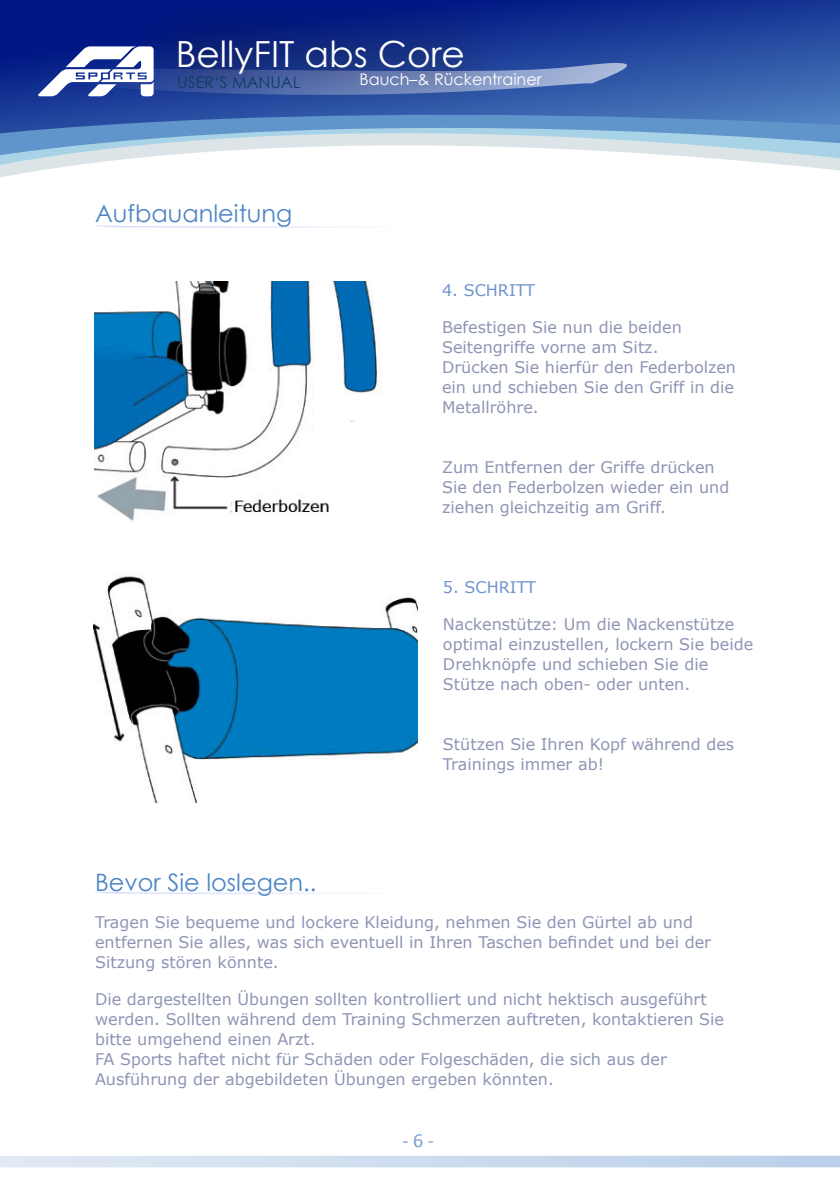
<style>
.page{position:relative;width:840px;height:1191px;background:#fff}
.page>*{position:absolute;margin:0;border:0;box-sizing:border-box;transform-origin:0 0}
.t1{font:36px "Century Gothic";color:#fff}
.ueberschrift{font:24px "Century Gothic";color:#4d84c4}
.t2{font:20px "Calibri";color:#7fa0d3}
.ueberschrift-2{font:16px/20px "Verdana";color:#8e95b4}
.Text_-_wichtig{font:16px/20px "Verdana";color:#8e95b4}
.t3{font:16px "Century Gothic";color:#fff}
.Text_-_wichtig-2{font:16px "Verdana";color:#6d94cc}
.t4{font:16px "Century Gothic";color:#0e3c60}
</style>
<div class="page">
<svg style="left:0;top:146px;width:839px;height:29px"></svg>
<svg style="left:0;top:0;width:839px;height:146px;background:#4368af"></svg>
<svg style="left:0;top:1155px;width:839px;height:12px;background:#d0deef"></svg>
<svg style="left:136px;top:0;width:367px;height:112px;background:#0e2989"></svg>
<svg style="left:23px;top:46px;width:605px;height:51px;background:#4860a4"></svg>
<img style="left:94px;top:282px;width:283px;height:239px">
<svg style="left:94px;top:225px;width:240px;height:3px"></svg>
<img style="left:93px;top:576px;width:324px;height:226px">
<svg style="left:94px;top:892px;width:246px;height:3px"></svg>
<h1 class="t1" style="left:176px;top:29px;width:290px">BellyFIT abs Core</h1>
<p class="t4" style="left:177px;top:71px;width:124px">USER‘S MANUAL</p>
<p class="t3" style="left:359px;top:68px;width:183px">Bauch–&amp; Rückentrainer</p>
<p class="ueberschrift" style="left:95px;top:197px;width:198px">Aufbauanleitung</p>
<p class="Text_-_wichtig-2" style="left:442px;top:280px;width:94px">4. SCHRITT</p>
<p class="Text_-_wichtig" style="left:442px;top:317px;width:295px">Befestigen Sie nun die beiden<br>Seitengriffe vorne am Sitz.<br>Drücken Sie hierfür den Federbolzen ein und schieben Sie den Griff in die<br>Metallröhre.</p>
<p class="Text_-_wichtig" style="left:442px;top:457px;width:288px">Zum Entfernen der Griffe drücken<br>Sie den Federbolzen wieder ein und ziehen gleichzeitig am Griff.</p>
<p class="Text_-_wichtig-2" style="left:442px;top:577px;width:94px">5. SCHRITT</p>
<p class="Text_-_wichtig" style="left:442px;top:614px;width:311px">Nackenstütze: Um die Nackenstütze optimal einzustellen, lockern Sie beide Drehknöpfe und schieben Sie die Stütze nach oben- oder unten.</p>
<p class="Text_-_wichtig" style="left:442px;top:734px;width:292px">Stützen Sie Ihren Kopf während des<br>Trainings immer ab!</p>
<p class="ueberschrift" style="left:95px;top:865px;width:223px">Bevor Sie loslegen..</p>
<p class="ueberschrift-2" style="left:95px;top:911px;width:617px">Tragen Sie bequeme und lockere Kleidung, nehmen Sie den Gürtel ab und entfernen Sie alles, was sich eventuell in Ihren Taschen befindet und bei der<br>Sitzung stören könnte.</p>
<p class="ueberschrift-2" style="left:95px;top:988px;width:630px">Die dargestellten Übungen sollten kontrolliert und nicht hektisch ausgeführt werden. Sollten während dem Training Schmerzen auftreten, kontaktieren Sie bitte umgehend einen Arzt.<br>FA Sports haftet nicht für Schäden oder Folgeschäden, die sich aus der Ausführung der abgebildeten Übungen ergeben könnten.</p>
<p class="t2" style="left:402px;top:1127px;width:33px">- 6 -</p>
</div>
